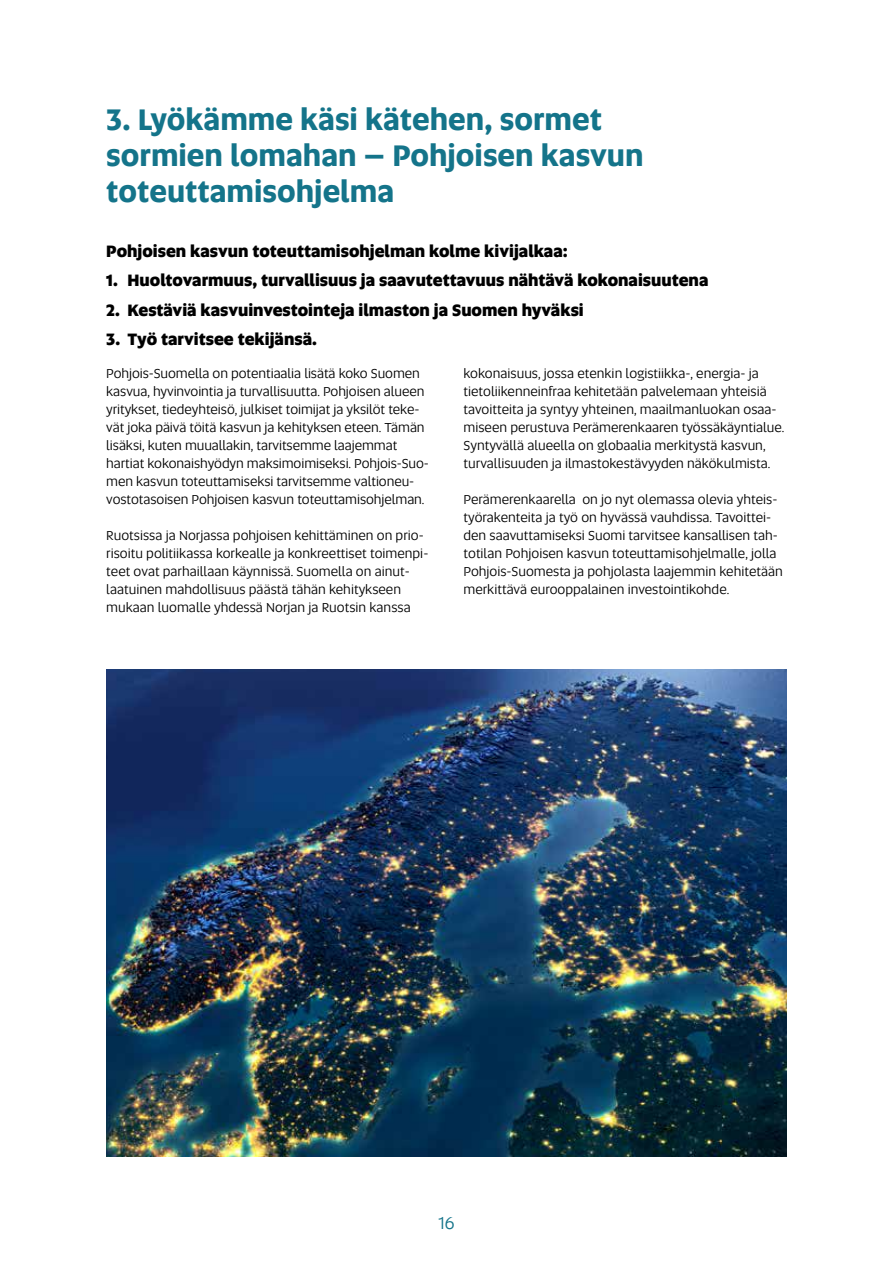
<style>
.page{position:relative;width:893px;height:1263px;background:#fff}
.page>*{position:absolute;margin:0;border:0;box-sizing:border-box;transform-origin:0 0}
.t1{font:700 30px/36px "Altis";color:#14748a}
.t2{font:18px "Altis";color:#14748a}
.t3{font:800 16.5px "Altis";color:#000}
.t4{font:13.5px/18px "Altis";color:#000}
</style>
<div class="page">
<img style="left:106px;top:669px;width:681px;height:488px">
<h1 class="t1" style="left:106px;top:100px;width:539px">3. Lyökämme käsi kätehen, sormet sormien lomahan – Pohjoisen kasvun toteuttamisohjelma</h1>
<p class="t3" style="left:106px;top:238px;width:463px">Pohjoisen kasvun toteuttamisohjelman kolme kivijalkaa:</p>
<p class="t3" style="left:106px;top:268px;width:604px">1. Huoltovarmuus, turvallisuus ja saavutettavuus nähtävä kokonaisuutena</p>
<p class="t3" style="left:106px;top:297px;width:479px">2. Kestäviä kasvuinvestointeja ilmaston ja Suomen hyväksi</p>
<p class="t3" style="left:106px;top:327px;width:212px">3. Työ tarvitsee tekijänsä.</p>
<p class="t4" style="left:106px;top:364px;width:324px">Pohjois-Suomella on potentiaalia lisätä koko Suomen kasvua, hyvinvointia ja turvallisuutta. Pohjoisen alueen yritykset, tiedeyhteisö, julkiset toimijat ja yksilöt teke&shy;vät joka päivä töitä kasvun ja kehityksen eteen. Tämän lisäksi, kuten muuallakin, tarvitsemme laajemmat hartiat kokonaishyödyn maksimoimiseksi. Pohjois-Suo&shy;men kasvun toteuttamiseksi tarvitsemme valtioneu&shy;vostotasoisen Pohjoisen kasvun toteuttamisohjelman.</p>
<p class="t4" style="left:106px;top:526px;width:324px">Ruotsissa ja Norjassa pohjoisen kehittäminen on prio&shy;risoitu politiikassa korkealle ja konkreettiset toimenpi&shy;teet ovat parhaillaan käynnissä. Suomella on ainut&shy;laatuinen mahdollisuus päästä tähän kehitykseen mukaan luomalle yhdessä Norjan ja Ruotsin kanssa</p>
<p class="t4" style="left:463px;top:364px;width:322px">kokonaisuus, jossa etenkin logistiikka-, energia- ja tietoliikenneinfraa kehitetään palvelemaan yhteisiä tavoitteita ja syntyy yhteinen, maailmanluokan osaa&shy;miseen perustuva Perämerenkaaren työssäkäyntialue.<br>Syntyvällä alueella on globaalia merkitystä kasvun, turvallisuuden ja ilmastokestävyyden näkökulmista.</p>
<p class="t4" style="left:463px;top:490px;width:321px">Perämerenkaarella on jo nyt olemassa olevia yhteis&shy;työrakenteita ja työ on hyvässä vauhdissa. Tavoittei&shy;den saavuttamiseksi Suomi tarvitsee kansallisen tah&shy;totilan Pohjoisen kasvun toteuttamisohjelmalle, jolla Pohjois-Suomesta ja pohjolasta laajemmin kehitetään merkittävä eurooppalainen investointikohde.</p>
<h2 class="t2" style="left:439px;top:1210px;width:17px">16</h2>
</div>
